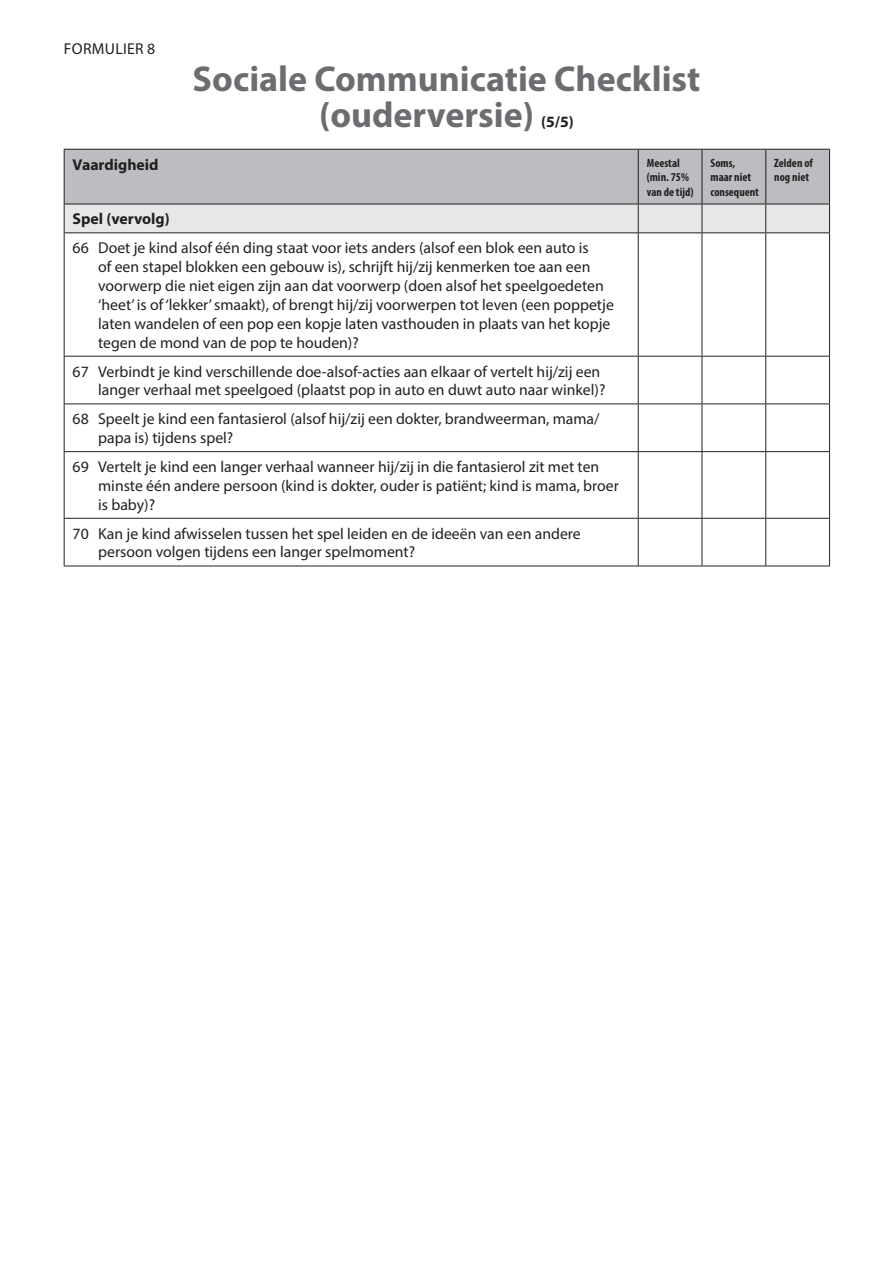
<style>
.page{position:relative;width:893px;height:1263px;background:#fff}
.page>*{position:absolute;margin:0;border:0;box-sizing:border-box;transform-origin:0 0}
.Formulier_Titel_1{font:700 36px/36px "Myriad Pro";color:#6c6d70}
.Formulier_tekst_1_in{font:15.75px/18.9px "Myriad Pro";color:#231f20}
.Formulier_tekst_1_in-2{font:700 15.75px "Myriad Pro";color:#231f20}
.Formulier_tekst_1{font:700 15.75px "Myriad Pro";color:#231f20}
.Formulier_nummer{font:15.75px "Myriad Pro";letter-spacing:.02em;color:#231f20}
.Formulier_Titel_1-2{font:700 15.75px "Myriad Pro";color:#231f20}
.Formulier_tekst_Cond{font:700 condensed 12px/14.4px "Myriad Pro";color:#231f20}
</style>
<div class="page">
<svg style="left:64px;top:149px;width:766px;height:83px;background:#c5c6c9"></svg>
<hr style="left:64px;top:232px;width:574px;height:1px;background:#231f20">
<hr style="left:64px;top:233px;width:1px;height:123px;background:#231f20">
<hr style="left:638px;top:232px;width:64px;height:1px;background:#231f20">
<hr style="left:638px;top:233px;width:1px;height:123px;background:#231f20">
<hr style="left:702px;top:232px;width:64px;height:1px;background:#231f20">
<hr style="left:702px;top:233px;width:1px;height:123px;background:#231f20">
<hr style="left:766px;top:232px;width:64px;height:1px;background:#231f20">
<hr style="left:765px;top:233px;width:1px;height:123px;background:#231f20">
<hr style="left:829px;top:233px;width:1px;height:123px;background:#231f20">
<hr style="left:64px;top:356px;width:574px;height:1px;background:#231f20">
<hr style="left:64px;top:357px;width:1px;height:46px;background:#231f20">
<hr style="left:638px;top:356px;width:64px;height:1px;background:#231f20">
<hr style="left:638px;top:357px;width:1px;height:46px;background:#231f20">
<hr style="left:702px;top:356px;width:64px;height:1px;background:#231f20">
<hr style="left:702px;top:357px;width:1px;height:46px;background:#231f20">
<hr style="left:766px;top:356px;width:64px;height:1px;background:#231f20">
<hr style="left:765px;top:357px;width:1px;height:46px;background:#231f20">
<hr style="left:829px;top:357px;width:1px;height:46px;background:#231f20">
<hr style="left:64px;top:403px;width:574px;height:1px;background:#231f20">
<hr style="left:64px;top:404px;width:1px;height:47px;background:#231f20">
<hr style="left:638px;top:403px;width:64px;height:1px;background:#231f20">
<hr style="left:638px;top:404px;width:1px;height:47px;background:#231f20">
<hr style="left:702px;top:403px;width:64px;height:1px;background:#231f20">
<hr style="left:702px;top:404px;width:1px;height:47px;background:#231f20">
<hr style="left:766px;top:403px;width:64px;height:1px;background:#231f20">
<hr style="left:765px;top:404px;width:1px;height:47px;background:#231f20">
<hr style="left:829px;top:404px;width:1px;height:47px;background:#231f20">
<hr style="left:64px;top:451px;width:574px;height:1px;background:#231f20">
<hr style="left:64px;top:452px;width:1px;height:66px;background:#231f20">
<hr style="left:638px;top:451px;width:64px;height:1px;background:#231f20">
<hr style="left:638px;top:452px;width:1px;height:66px;background:#231f20">
<hr style="left:702px;top:451px;width:64px;height:1px;background:#231f20">
<hr style="left:702px;top:452px;width:1px;height:66px;background:#231f20">
<hr style="left:766px;top:451px;width:64px;height:1px;background:#231f20">
<hr style="left:765px;top:452px;width:1px;height:66px;background:#231f20">
<hr style="left:829px;top:452px;width:1px;height:66px;background:#231f20">
<hr style="left:64px;top:518px;width:574px;height:1px;background:#231f20">
<hr style="left:64px;top:519px;width:1px;height:47px;background:#231f20">
<hr style="left:638px;top:518px;width:64px;height:1px;background:#231f20">
<hr style="left:638px;top:519px;width:1px;height:47px;background:#231f20">
<hr style="left:702px;top:518px;width:64px;height:1px;background:#231f20">
<hr style="left:702px;top:519px;width:1px;height:47px;background:#231f20">
<hr style="left:766px;top:518px;width:64px;height:1px;background:#231f20">
<hr style="left:765px;top:519px;width:1px;height:47px;background:#231f20">
<hr style="left:829px;top:519px;width:1px;height:47px;background:#231f20">
<hr style="left:64px;top:566px;width:574px;height:1px;background:#231f20">
<hr style="left:638px;top:566px;width:64px;height:1px;background:#231f20">
<hr style="left:702px;top:566px;width:64px;height:1px;background:#231f20">
<hr style="left:766px;top:566px;width:64px;height:1px;background:#231f20">
<p class="Formulier_nummer" style="left:64px;top:39px;width:93px">FORMULIER 8</p>
<p class="Formulier_Titel_1" style="left:319px;top:59px;width:383px;text-indent:-127px">Sociale Communicatie Checklist (ouderversie)</p>
<p class="Formulier_Titel_1-2" style="left:541px;top:111px;width:34px">(5/5)</p>
<p class="Formulier_tekst_1" style="left:73px;top:154px;width:88px">Vaardigheid</p>
<p class="Formulier_tekst_Cond" style="left:647px;top:155px;width:48px">Meestal (min. 75% van de tijd)</p>
<p class="Formulier_tekst_Cond" style="left:710px;top:155px;width:50px">Soms, maar niet consequent</p>
<p class="Formulier_tekst_Cond" style="left:774px;top:155px;width:40px">Zelden of nog niet</p>
<p class="Formulier_tekst_1_in-2" style="left:73px;top:209px;width:99px">Spel (vervolg)</p>
<p class="Formulier_tekst_1_in" style="left:98px;top:238px;width:517px;text-indent:-26px">66 Doet je kind alsof één ding staat voor iets anders (alsof een blok een auto is<br>of een stapel blokken een gebouw is), schrijft hij/zij kenmerken toe aan een voorwerp die niet eigen zijn aan dat voorwerp (doen alsof het speelgoedeten ‘heet’ is of ‘lekker’ smaakt), of brengt hij/zij voorwerpen tot leven (een poppetje laten wandelen of een pop een kopje laten vasthouden in plaats van het kopje tegen de mond van de pop te houden)?</p>
<p class="Formulier_tekst_1_in" style="left:98px;top:361px;width:509px;text-indent:-26px">67 Verbindt je kind verschillende doe-alsof-acties aan elkaar of vertelt hij/zij een langer verhaal met speelgoed (plaatst pop in auto en duwt auto naar winkel)?</p>
<p class="Formulier_tekst_1_in" style="left:98px;top:409px;width:503px;text-indent:-26px">68 Speelt je kind een fantasierol (alsof hij/zij een dokter, brandweerman, mama/ papa is) tijdens spel?</p>
<p class="Formulier_tekst_1_in" style="left:98px;top:457px;width:522px;text-indent:-26px">69 Vertelt je kind een langer verhaal wanneer hij/zij in die fantasierol zit met ten minste één andere persoon (kind is dokter, ouder is patiënt; kind is mama, broer is baby)?</p>
<p class="Formulier_tekst_1_in" style="left:98px;top:524px;width:484px;text-indent:-26px">70 Kan je kind afwisselen tussen het spel leiden en de ideeën van een andere persoon volgen tijdens een langer spelmoment?</p>
</div>
